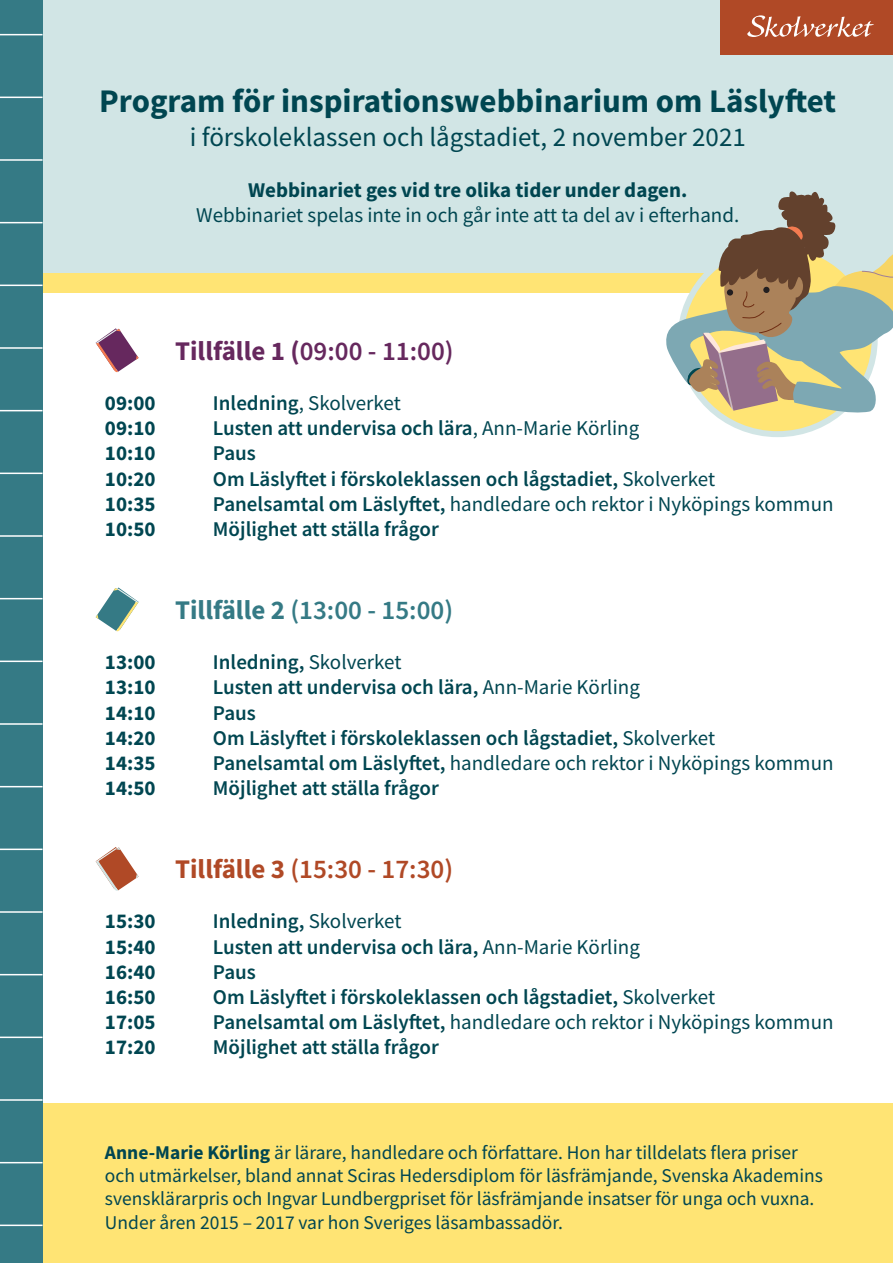
<style>
.page{position:relative;width:893px;height:1263px;background:#fff}
.page>*{position:absolute;margin:0;border:0;box-sizing:border-box;transform-origin:0 0}
.t1{font:700 33px "Source Sans Pro";color:#004651}
.t2{font:27px "Source Sans Pro";color:#004651}
.t3{font:600 27px "Source Sans Pro";color:#66285e}
.t4{font:600 27px "Source Sans Pro";color:#357a85}
.t5{font:600 27px "Source Sans Pro";color:#b04926}
.t6{font:600 21px "Source Sans Pro";color:#004651}
.t7{font:21px/25.2px "Source Sans Pro";color:#004651;text-align:center}
.t8{font:700 21px "Source Sans Pro";color:#004651}
.t9{font:19.5px/23.4px "Source Sans Pro";color:#004651}
.s1{font-weight:700}
.s2{font-weight:600}
.s3{font-weight:400}
</style>
<div class="page">
<div style="left:43px;top:0;width:850px;height:283px;background:#d1e5e5"></div>
<div style="left:43px;top:1103px;width:850px;height:160px;background:#ffe474"></div>
<div style="left:0;top:273px;width:893px;height:19px;background:#ffe474"></div>
<div style="left:0;top:0;width:43px;height:1263px;background:#357a85"></div>
<hr style="left:0;top:0;width:43px;height:1px;background:#fff">
<hr style="left:0;top:34px;width:43px;height:1px;background:#fff">
<hr style="left:0;top:97px;width:43px;height:1px;background:#fff">
<hr style="left:0;top:159px;width:43px;height:2px;background:#fff">
<hr style="left:0;top:222px;width:43px;height:1px;background:#fff">
<hr style="left:0;top:285px;width:43px;height:1px;background:#fff">
<hr style="left:0;top:347px;width:43px;height:2px;background:#fff">
<hr style="left:0;top:410px;width:43px;height:1px;background:#fff">
<hr style="left:0;top:473px;width:43px;height:1px;background:#fff">
<hr style="left:0;top:535px;width:43px;height:2px;background:#fff">
<hr style="left:0;top:598px;width:43px;height:1px;background:#fff">
<hr style="left:0;top:660px;width:43px;height:2px;background:#fff">
<hr style="left:0;top:723px;width:43px;height:2px;background:#fff">
<hr style="left:0;top:786px;width:43px;height:1px;background:#fff">
<hr style="left:0;top:848px;width:43px;height:2px;background:#fff">
<hr style="left:0;top:911px;width:43px;height:2px;background:#fff">
<hr style="left:0;top:974px;width:43px;height:1px;background:#fff">
<hr style="left:0;top:1036px;width:43px;height:2px;background:#fff">
<hr style="left:0;top:1099px;width:43px;height:2px;background:#fff">
<hr style="left:0;top:1162px;width:43px;height:1px;background:#fff">
<hr style="left:0;top:1224px;width:43px;height:2px;background:#fff">
<hr style="left:0;top:1262px;width:43px;height:1px;background:#fff">
<svg style="left:680px;top:244px;width:195px;height:190px;background:#f5e48b"></svg>
<div style="left:721px;top:0;width:172px;height:54px;background:#b04926"></div>
<svg style="left:747px;top:15px;width:127px;height:22px"></svg>
<svg style="left:664px;top:191px;width:229px;height:222px"></svg>
<svg style="left:96px;top:328px;width:43px;height:45px"></svg>
<svg style="left:96px;top:587px;width:43px;height:45px"></svg>
<svg style="left:96px;top:847px;width:43px;height:44px"></svg>
<h1 class="t1" style="left:99px;top:79px;width:738px">Program för inspirationswebbinarium om Läslyftet</h1>
<h1 class="t2" style="left:190px;top:119px;width:558px">i förskoleklassen och lågstadiet, 2 november 2021</h1>
<p class="t7" style="left:196px;top:177px;width:545px"><span class="s1">Webbinariet ges vid tre olika tider under dagen.<br></span>Webbinariet spelas inte in och går inte att ta del av i efterhand.</p>
<h2 class="t3" style="left:175px;top:333px;width:280px"><span class="s1">Tillfälle 1 (</span>09:00 - 11:00)</h2>
<p class="t8" style="left:105px;top:389px;width:52px">09:00</p>
<p class="t7" style="left:213px;top:390px;width:189px"><span class="s2">Inledning</span>, Skolverket</p>
<p class="t8" style="left:105px;top:414px;width:52px">09:10</p>
<p class="t6" style="left:213px;top:414px;width:428px">Lusten att undervisa och lära<span class="s3">, Ann-Marie Körling</span></p>
<p class="t8" style="left:105px;top:439px;width:52px">10:10</p>
<p class="t6" style="left:213px;top:440px;width:44px">Paus</p>
<p class="t8" style="left:105px;top:464px;width:52px">10:20</p>
<p class="t6" style="left:213px;top:465px;width:504px">Om Läslyftet i förskoleklassen och lågstadiet, <span class="s3">Skolverket</span></p>
<p class="t8" style="left:105px;top:490px;width:52px">10:35</p>
<p class="t7" style="left:213px;top:491px;width:622px"><span class="s2">Panelsamtal om Läslyftet,</span> handledare och rektor i Nyköpings kommun</p>
<p class="t8" style="left:105px;top:515px;width:52px">10:50</p>
<p class="t6" style="left:213px;top:515px;width:227px">Möjlighet att ställa frågor</p>
<h2 class="t4" style="left:175px;top:592px;width:279px"><span class="s1">Tillfälle 2</span> (13:00 - 15:00)</h2>
<p class="t8" style="left:105px;top:648px;width:52px">13:00</p>
<p class="t6" style="left:213px;top:648px;width:190px">Inledning, <span class="s3">Skolverket</span></p>
<p class="t8" style="left:105px;top:673px;width:52px">13:10</p>
<p class="t6" style="left:213px;top:674px;width:428px">Lusten att undervisa och lära, <span class="s3">Ann-Marie Körling</span></p>
<p class="t8" style="left:105px;top:698px;width:52px">14:10</p>
<p class="t6" style="left:213px;top:699px;width:44px">Paus</p>
<p class="t8" style="left:105px;top:724px;width:52px">14:20</p>
<p class="t6" style="left:213px;top:724px;width:504px">Om Läslyftet i förskoleklassen och lågstadiet, <span class="s3">Skolverket</span></p>
<p class="t8" style="left:105px;top:749px;width:52px">14:35</p>
<p class="t7" style="left:213px;top:750px;width:622px"><span class="s2">Panelsamtal om Läslyftet,</span> handledare och rektor i Nyköpings kommun</p>
<p class="t8" style="left:105px;top:774px;width:52px">14:50</p>
<p class="t6" style="left:213px;top:774px;width:227px">Möjlighet att ställa frågor</p>
<h2 class="t5" style="left:175px;top:851px;width:279px"><span class="s1">Tillfälle 3</span> (15:30 - 17:30)</h2>
<p class="t8" style="left:105px;top:907px;width:52px">15:30</p>
<p class="t6" style="left:213px;top:908px;width:190px">Inledning, <span class="s3">Skolverket</span></p>
<p class="t8" style="left:105px;top:932px;width:52px">15:40</p>
<p class="t6" style="left:213px;top:933px;width:428px">Lusten att undervisa och lära, <span class="s3">Ann-Marie Körling</span></p>
<p class="t8" style="left:105px;top:958px;width:52px">16:40</p>
<p class="t6" style="left:213px;top:958px;width:44px">Paus</p>
<p class="t8" style="left:105px;top:983px;width:52px">16:50</p>
<p class="t6" style="left:213px;top:983px;width:504px">Om Läslyftet i förskoleklassen och lågstadiet, <span class="s3">Skolverket</span></p>
<p class="t8" style="left:105px;top:1008px;width:52px">17:05</p>
<p class="t7" style="left:213px;top:1009px;width:622px"><span class="s2">Panelsamtal om Läslyftet,</span> handledare och rektor i Nyköpings kommun</p>
<p class="t8" style="left:105px;top:1033px;width:52px">17:20</p>
<p class="t6" style="left:213px;top:1034px;width:227px">Möjlighet att ställa frågor</p>
<p class="t9" style="left:105px;top:1140px;width:719px"><span class="s1">Anne-Marie Körling</span> är lärare, handledare och författare. Hon har tilldelats flera priser och utmärkelser, bland annat Sciras Hedersdiplom för läsfrämjande, Svenska Akademins svensklärarpris och Ingvar Lundbergpriset för läsfrämjande insatser för unga och vuxna.<br>Under åren 2015 – 2017 var hon Sveriges läsambassadör.</p>
</div>
